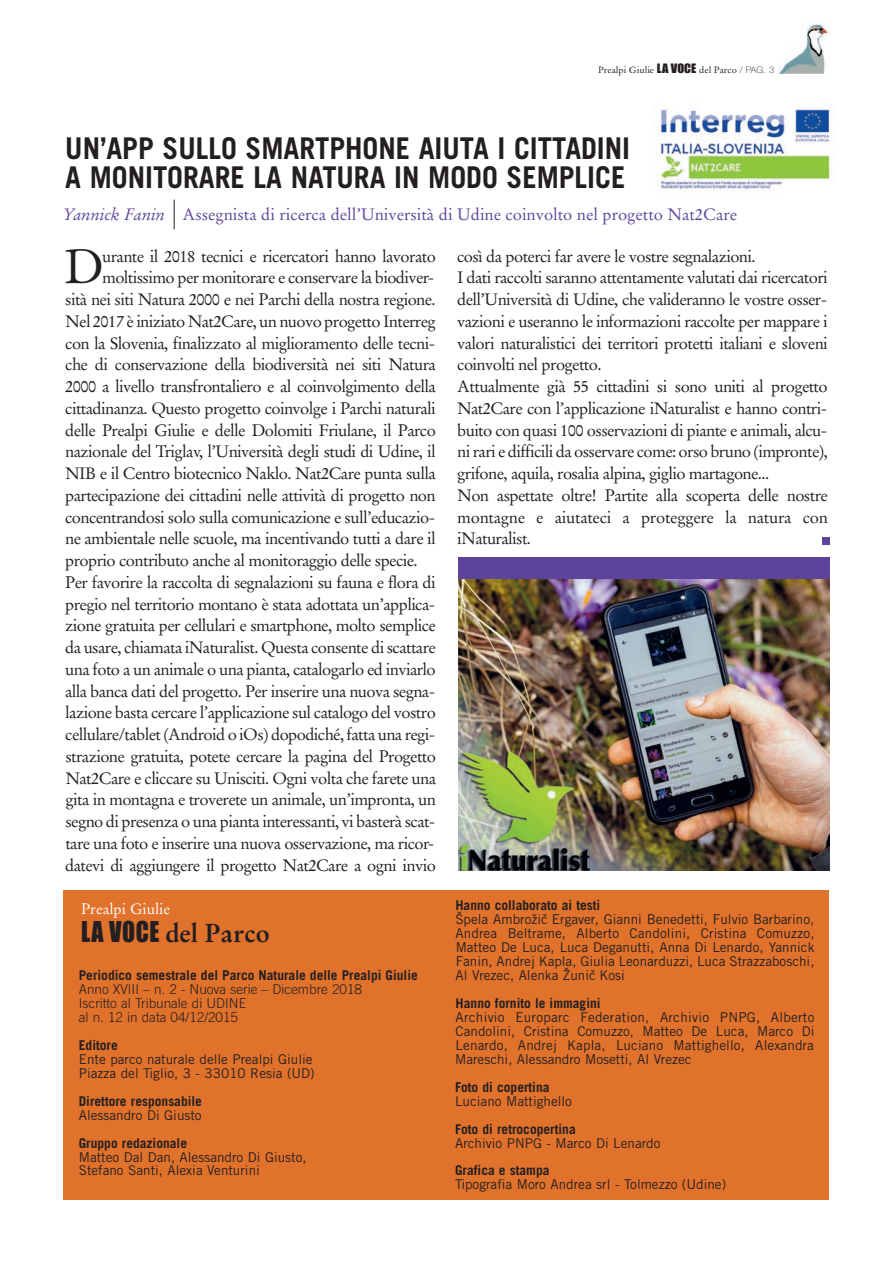
<style>
.page{position:relative;width:893px;height:1263px;background:#fff}
.page>*{position:absolute;margin:0;border:0;box-sizing:border-box;transform-origin:0 0}
.t1{font:47.55px "Stempel Garamond";color:#231f20}
.t2{font:700 30px/28.5px "Trade Gothic";color:#231f20;scale:.95 1}
.t3{font:700 25.5px "Stempel Garamond";color:#231f20}
.t4{font:16.5px/21.8px "Stempel Garamond";letter-spacing:-.035em;color:#231f20}
.t5{font:16.5px "Stempel Garamond";color:#5d449b}
.t6{font:15px "Stempel Garamond";color:#fff}
.t7{font:13.5px/14px "Trade Gothic";color:#231f20}
.t8{font:700 13.5px "Trade Gothic";color:#231f20}
.t9{font:300 13.5px/14px "Trade Gothic";color:#231f20}
.t10{font:9px "Stempel Garamond";color:#231f20;scale:1.05 1}
.s1{font-family:"Impact";font-size:12px}
.s2{font-family:"Helvetica Neue";font-weight:100}
.s3{font-style:italic}
.s4{font-family:"Impact";font-weight:400;font-size:26.55px}
</style>
<div class="page">
<img style="left:778px;top:24px;width:51px;height:50px">
<div style="left:64px;top:890px;width:765px;height:310px;background:#e1722c"></div>
<svg style="left:174px;top:200px;width:1px;height:29px"></svg>
<img style="left:659px;top:108px;width:174px;height:87px">
<img style="left:458px;top:578px;width:371px;height:293px">
<div style="left:458px;top:557px;width:371px;height:21px;background:#5d449b"></div>
<div style="left:822px;top:537px;width:7px;height:7px;background:#5d449b"></div>
<p class="t10" style="left:598px;top:66px;width:169px">Prealpi Giulie <span class="s1">LA VOCE</span> del Parco <span class="s2">/ PAG. 3</span></p>
<h2 class="t2" style="left:65px;top:137px;width:596px">UN’APP SULLO SMARTPHONE AIUTA I CITTADINI<br>A MONITORARE LA NATURA IN MODO SEMPLICE</h2>
<p class="t5" style="left:63px;top:207px;width:676px"><span class="s3">Yannick Fanin</span> Assegnista di ricerca dell’Università di Udine coinvolto nel progetto Nat2Care</p>
<h1 class="t1" style="left:64px;top:246px;width:41px">D</h1>
<p class="t4" style="left:102px;top:246px;width:335px">urante il 2018 tecnici e ricercatori hanno lavorato</p>
<p class="t4" style="left:457px;top:246px;width:372px">così da poterci far avere le vostre segnalazioni.<br>I dati raccolti saranno attentamente valutati dai ricercatori dell’Università di Udine, che valideranno le vostre osser&shy;vazioni e useranno le informazioni raccolte per mappare i valori naturalistici dei territori protetti italiani e sloveni coinvolti nel progetto.<br>Attualmente già 55 cittadini si sono uniti al progetto Nat2Care con l’applicazione iNaturalist e hanno contri&shy;buito con quasi 100 osservazioni di piante e animali, alcu&shy;ni rari e difficili da osservare come: orso bruno (impronte), grifone, aquila, rosalia alpina, giglio martagone...<br>Non aspettate oltre! Partite alla scoperta delle nostre montagne e aiutateci a proteggere la natura con iNaturalist.</p>
<p class="t4" style="left:102px;top:268px;width:334px">moltissimo per monitorare e conservare la biodiver-</p>
<p class="t4" style="left:65px;top:290px;width:372px">sità nei siti Natura 2000 e nei Parchi della nostra regione.</p>
<p class="t4" style="left:65px;top:312px;width:372px">Nel 2017 è iniziato Nat2Care, un nuovo progetto Interreg</p>
<p class="t4" style="left:65px;top:333px;width:372px">con la Slovenia, finalizzato al miglioramento delle tecni-</p>
<p class="t4" style="left:65px;top:355px;width:372px">che di conservazione della biodiversità nei siti Natura</p>
<p class="t4" style="left:65px;top:377px;width:372px">2000 a livello transfrontaliero e al coinvolgimento della</p>
<p class="t4" style="left:65px;top:399px;width:372px">cittadinanza. Questo progetto coinvolge i Parchi naturali</p>
<p class="t4" style="left:65px;top:420px;width:372px">delle Prealpi Giulie e delle Dolomiti Friulane, il Parco</p>
<p class="t4" style="left:65px;top:442px;width:372px">nazionale del Triglav, l’Università degli studi di Udine, il</p>
<p class="t4" style="left:65px;top:464px;width:372px">NIB e il Centro biotecnico Naklo. Nat2Care punta sulla</p>
<p class="t4" style="left:65px;top:486px;width:372px">partecipazione dei cittadini nelle attività di progetto non</p>
<p class="t4" style="left:65px;top:507px;width:371px">concentrandosi solo sulla comunicazione e sull’educazio-</p>
<p class="t4" style="left:65px;top:529px;width:372px">ne ambientale nelle scuole, ma incentivando tutti a dare il</p>
<p class="t4" style="left:65px;top:551px;width:354px">proprio contributo anche al monitoraggio delle specie.</p>
<p class="t4" style="left:65px;top:573px;width:372px">Per favorire la raccolta di segnalazioni su fauna e flora di</p>
<p class="t4" style="left:65px;top:594px;width:371px">pregio nel territorio montano è stata adottata un’applica-</p>
<p class="t4" style="left:65px;top:616px;width:372px">zione gratuita per cellulari e smartphone, molto semplice</p>
<p class="t4" style="left:65px;top:638px;width:372px">da usare, chiamata iNaturalist. Questa consente di scattare</p>
<p class="t4" style="left:65px;top:660px;width:372px">una foto a un animale o una pianta, catalogarlo ed inviarlo</p>
<p class="t4" style="left:65px;top:681px;width:371px">alla banca dati del progetto. Per inserire una nuova segna-</p>
<p class="t4" style="left:65px;top:703px;width:372px">lazione basta cercare l’applicazione sul catalogo del vostro</p>
<p class="t4" style="left:65px;top:725px;width:372px">cellulare/tablet (Android o iOs) dopodiché, fatta una regi-</p>
<p class="t4" style="left:65px;top:747px;width:372px">strazione gratuita, potete cercare la pagina del Progetto</p>
<p class="t4" style="left:65px;top:768px;width:372px">Nat2Care e cliccare su Unisciti. Ogni volta che farete una</p>
<p class="t4" style="left:65px;top:790px;width:372px">gita in montagna e troverete un animale, un’impronta, un</p>
<p class="t4" style="left:65px;top:812px;width:371px">segno di presenza o una pianta interessanti, vi basterà scat-</p>
<p class="t4" style="left:65px;top:834px;width:370px">tare una foto e inserire una nuova osservazione, ma ricor-</p>
<p class="t4" style="left:65px;top:855px;width:372px">datevi di aggiungere il progetto Nat2Care a ogni invio</p>
<p class="t6" style="left:81px;top:902px;width:90px">Prealpi Giulie</p>
<h3 class="t3" style="left:81px;top:922px;width:190px"><span class="s4">LA VOCE</span> del Parco</h3>
<p class="t8" style="left:79px;top:970px;width:341px">Periodico semestrale del Parco Naturale delle Prealpi Giulie</p>
<p class="t9" style="left:79px;top:983px;width:285px">Anno XVIII – n. 2 - Nuova serie – Dicembre 2018<br>Iscritto al Tribunale di UDINE<br>al n. 12 in data 04/12/2015</p>
<p class="t8" style="left:79px;top:1040px;width:40px">Editore</p>
<p class="t7" style="left:79px;top:1053px;width:237px">Ente parco naturale delle Prealpi Giulie<br>Piazza del Tiglio, 3 - 33010 Resia (UD)</p>
<p class="t8" style="left:79px;top:1096px;width:125px">Direttore responsabile</p>
<p class="t7" style="left:79px;top:1109px;width:124px">Alessandro Di Giusto</p>
<p class="t8" style="left:79px;top:1138px;width:110px">Gruppo redazionale</p>
<p class="t7" style="left:79px;top:1151px;width:229px">Matteo Dal Dan, Alessandro Di Giusto,<br>Stefano Santi, Alexia Venturini</p>
<p class="t8" style="left:455px;top:901px;width:147px">Hanno collaborato ai testi</p>
<p class="t7" style="left:455px;top:914px;width:361px;text-align:justify">Špela Ambrožicˇ Ergaver, Gianni Benedetti, Fulvio Barbarino, Andrea Beltrame, Alberto Candolini, Cristina Comuzzo, Matteo De Luca, Luca Deganutti, Anna Di Lenardo, Yannick Fanin, Andrej Kapla, Giulia Leonarduzzi, Luca Strazzaboschi, Al Vrezec, Alenka Žunicˇ Kosi</p>
<p class="t8" style="left:456px;top:998px;width:147px">Hanno fornito le immagini</p>
<p class="t7" style="left:455px;top:1011px;width:361px;text-align:justify">Archivio Europarc Federation, Archivio PNPG, Alberto Candolini, Cristina Comuzzo, Matteo De Luca, Marco Di Lenardo, Andrej Kapla, Luciano Mattighello, Alexandra Mareschi, Alessandro Mosetti, Al Vrezec</p>
<p class="t8" style="left:455px;top:1082px;width:96px">Foto di copertina</p>
<p class="t7" style="left:455px;top:1095px;width:118px">Luciano Mattighello</p>
<p class="t8" style="left:455px;top:1124px;width:122px">Foto di retrocopertina</p>
<p class="t7" style="left:455px;top:1137px;width:207px">Archivio PNPG - Marco Di Lenardo</p>
<p class="t8" style="left:455px;top:1166px;width:96px">Grafica e stampa</p>
<p class="t7" style="left:455px;top:1179px;width:273px">Tipografia Moro Andrea srl - Tolmezzo (Udine)</p>
</div>
